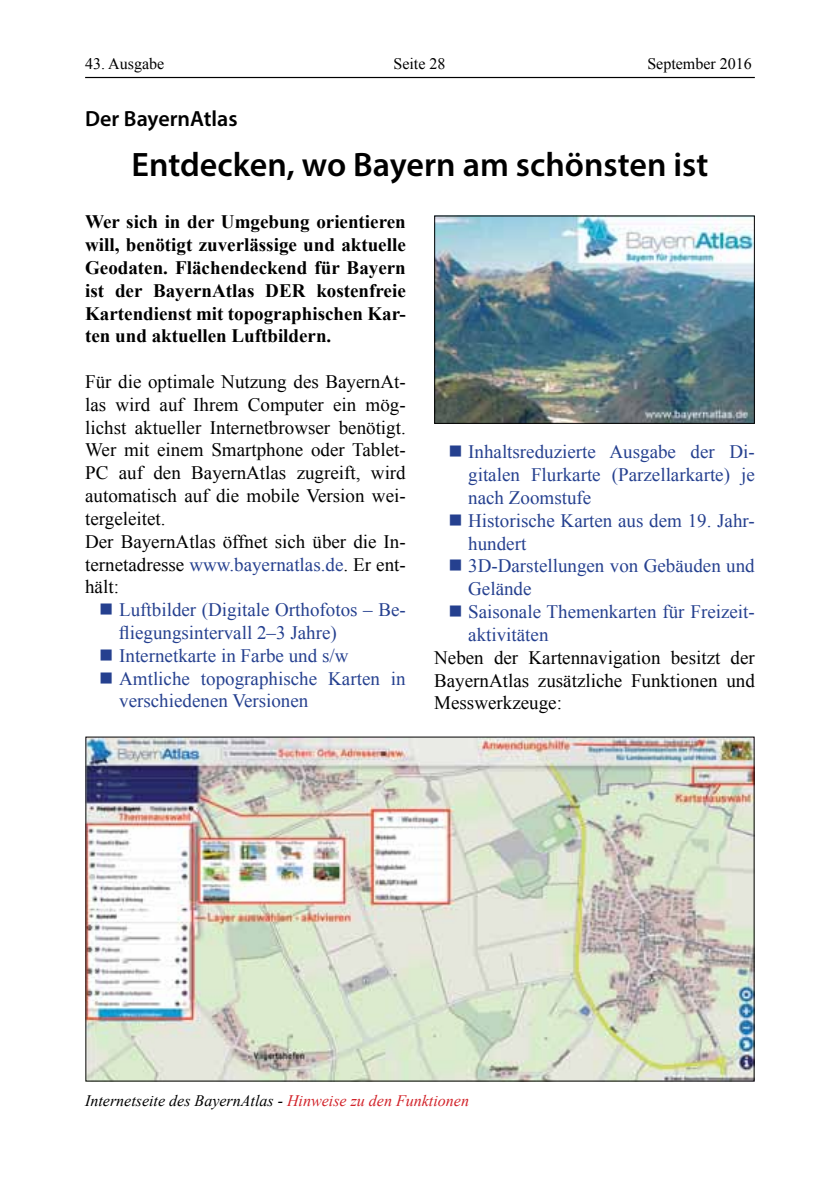
<style>
.page{position:relative;width:840px;height:1191px;background:#fff}
.page>*{position:absolute;margin:0;border:0;box-sizing:border-box;transform-origin:0 0}
.t1{font:600 34px "Myriad Pro";color:#000}
.t2{font:600 22px "Myriad Pro";color:#000}
.t3{font:19px/22.8px "Times New Roman";color:#000}
.t4{font:19px/22.8px "Times New Roman";color:#25408f}
.t5{font:700 19px/22.8px "Times New Roman";color:#000;text-align:justify}
.t6{font:italic 16px "Times New Roman";color:#000}
.t7{font:16px "Times New Roman";color:#000}
.s1{color:#25408f}
.s2{color:#d2232a}
</style>
<div class="page">
<hr style="left:85px;top:77px;width:669px;height:1px;background:#000">
<img style="left:436px;top:217px;width:316px;height:205px">
<div style="left:434px;top:215px;width:320px;height:209px;border:1px solid #000"></div>
<img style="left:87px;top:738px;width:665px;height:341px">
<p class="t7" style="left:85px;top:53px;width:81px">43. Ausgabe</p>
<p class="t7" style="left:393px;top:53px;width:53px">Seite 28</p>
<p class="t7" style="left:647px;top:53px;width:106px">September 2016</p>
<p class="t2" style="left:85px;top:105px;width:154px">Der BayernAtlas</p>
<h1 class="t1" style="left:131px;top:143px;width:578px">Entdecken, wo Bayern am schönsten ist</h1>
<p class="t5" style="left:85px;top:210px;width:322px">Wer sich in der Umgebung orientieren will, benötigt zuverlässige und aktuelle Geodaten. Flächendeckend für Bayern ist der BayernAtlas DER kostenfreie Kartendienst mit topographischen Kar&shy;ten und aktuellen Luftbildern.</p>
<p class="t3" style="left:85px;top:370px;width:322px">Für die optimale Nutzung des BayernAt&shy;las wird auf Ihrem Computer ein mög&shy;lichst aktueller Internetbrowser benötigt.<br>Wer mit einem Smartphone oder Tablet-PC auf den BayernAtlas zugreift, wird automatisch auf die mobile Version wei&shy;tergeleitet.<br>Der BayernAtlas öffnet sich über die In&shy;ternetadresse <span class="s1">www.bayernatlas.de</span>. Er ent&shy;hält:</p>
<p class="t4" style="left:119px;top:598px;width:288px;text-indent:-20px">■ Luftbilder (Digitale Orthofotos – Be&shy;fliegungsintervall 2–3 Jahre)</p>
<p class="t4" style="left:99px;top:643px;width:250px">■ Internetkarte in Farbe und s/w</p>
<p class="t4" style="left:119px;top:666px;width:288px;text-indent:-20px">■ Amtliche topographische Karten in verschiedenen Versionen</p>
<p class="t4" style="left:468px;top:440px;width:288px;text-align:justify;text-indent:-20px">■ Inhaltsreduzierte Ausgabe der Di&shy;gitalen Flurkarte (Parzellarkarte) je nach Zoomstufe</p>
<p class="t4" style="left:468px;top:509px;width:288px;text-indent:-20px">■ Historische Karten aus dem 19. Jahr&shy;hundert</p>
<p class="t4" style="left:468px;top:554px;width:288px;text-indent:-20px">■ 3D-Darstellungen von Gebäuden und<br>Gelände</p>
<p class="t4" style="left:468px;top:600px;width:288px;text-indent:-20px">■ Saisonale Themenkarten für Freizeit&shy;aktivitäten</p>
<p class="t3" style="left:434px;top:645px;width:322px;text-align:justify">Neben der Kartennavigation besitzt der BayernAtlas zusätzliche Funktionen und Messwerkzeuge:</p>
<p class="t6" style="left:85px;top:1089px;width:385px">Internetseite des BayernAtlas - <span class="s2">Hinweise zu den Funktionen</span></p>
</div>
